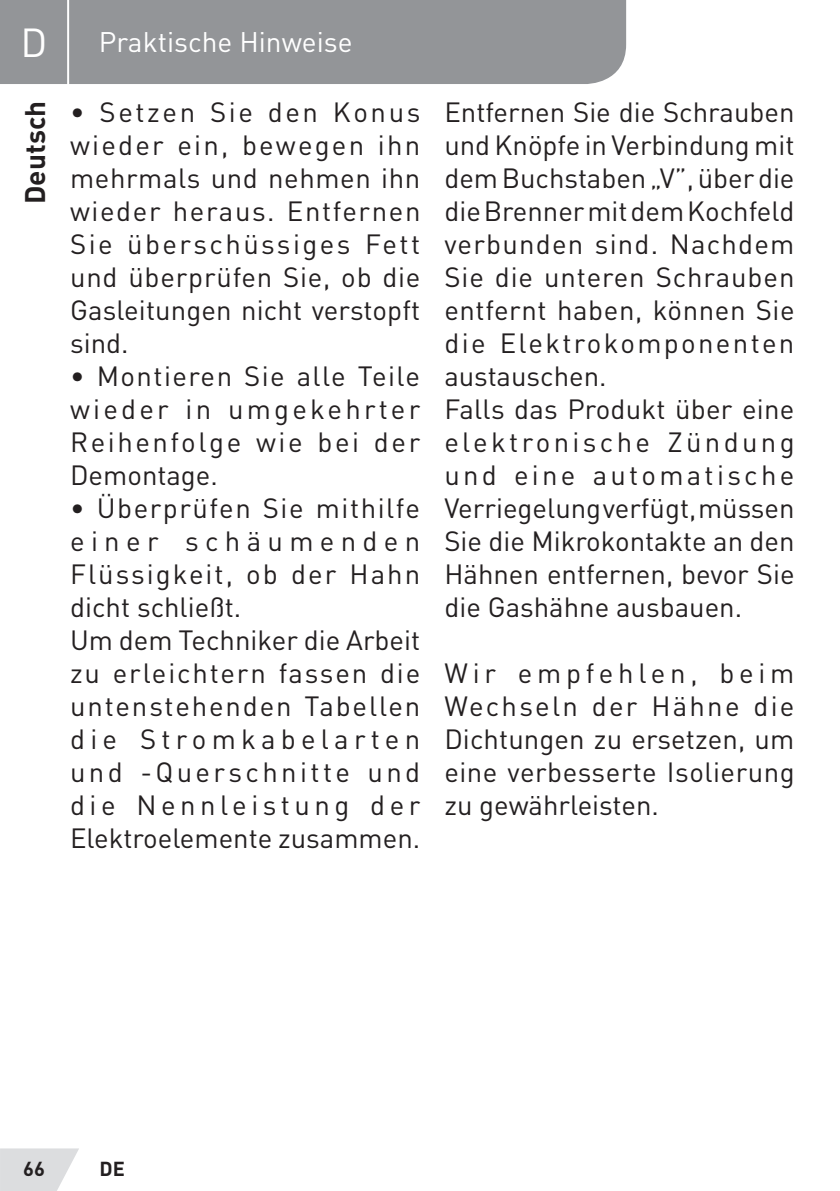
<style>
.page{position:relative;width:840px;height:1191px;background:#fff}
.page>*{position:absolute;margin:0;border:0;box-sizing:border-box;transform-origin:0 0}
.t1{font:40px "DIN Pro";color:#fff}
.t2{font:28px "DIN Pro";color:#fff}
.t3{font:700 28px "DIN Pro";color:#231f20}
.t4{font:27.6px/33px "DIN Pro";color:#231f20}
.t5{font:27.6px/33px "DIN Pro";letter-spacing:.02em;color:#231f20;text-align:justify}
.t6{font:27.6px/33px "DIN Pro";letter-spacing:.065em;color:#231f20}
.t7{font:700 20px "DIN Pro";color:#231f20}
</style>
<div class="page">
<svg style="left:0;top:1148px;width:79px;height:43px;background:#e1e2e3"></svg>
<div style="left:0;top:0;width:625px;height:84px;background:#939598"></div>
<hr style="left:67px;top:0;width:2px;height:94px;background:#fff">
<h1 class="t1" style="left:21px;top:15px;width:28px">D</h1>
<p class="t3" style="left:16px;top:204px;width:105px;rotate:-90deg">Deutsch</p>
<p class="t2" style="left:99px;top:23px;width:255px">Praktische Hinweise</p>
<p class="t5" style="left:70px;top:94px;width:352px">• Setzen Sie den Konus wieder ein, bewegen ihn mehrmals und nehmen ihn wieder heraus. Entfernen Sie überschüssiges Fett und überprüfen Sie, ob die Gasleitungen nicht verstopft sind.</p>
<p class="t5" style="left:70px;top:358px;width:351px">• Montieren Sie alle Teile wieder in umgekehrter Reihenfolge wie bei der Demontage.</p>
<p class="t6" style="left:70px;top:490px;width:351px">• Überprüfen Sie mithilfe einer schäumenden<br>Flüssigkeit, ob der Hahn dicht schließt.<br>Um dem Techniker die Arbeit zu erleichtern fassen die untenstehenden Tabellen die Stromkabelarten und -Querschnitte und die Nennleistung der<br>Elektroelemente zusammen.</p>
<p class="t4" style="left:444px;top:94px;width:352px">Entfernen Sie die Schrauben und Knöpfe in Verbindung mit dem Buchstaben „V”, über die die Brenner mit dem Kochfeld verbunden sind. Nachdem<br>Sie die unteren Schrauben entfernt haben, können Sie die Elektrokomponenten austauschen.<br>Falls das Produkt über eine elektronische Zündung und eine automatische<br>Verriegelung verfügt, müssen<br>Sie die Mikrokontakte an den<br>Hähnen entfernen, bevor Sie die Gashähne ausbauen.</p>
<p class="t5" style="left:444px;top:655px;width:351px">Wir empfehlen, beim Wechseln der Hähne die Dichtungen zu ersetzen, um eine verbesserte Isolierung zu gewährleisten.</p>
<p class="t7" style="left:23px;top:1155px;width:23px">66</p>
<p class="t7" style="left:99px;top:1155px;width:27px">DE</p>
</div>
